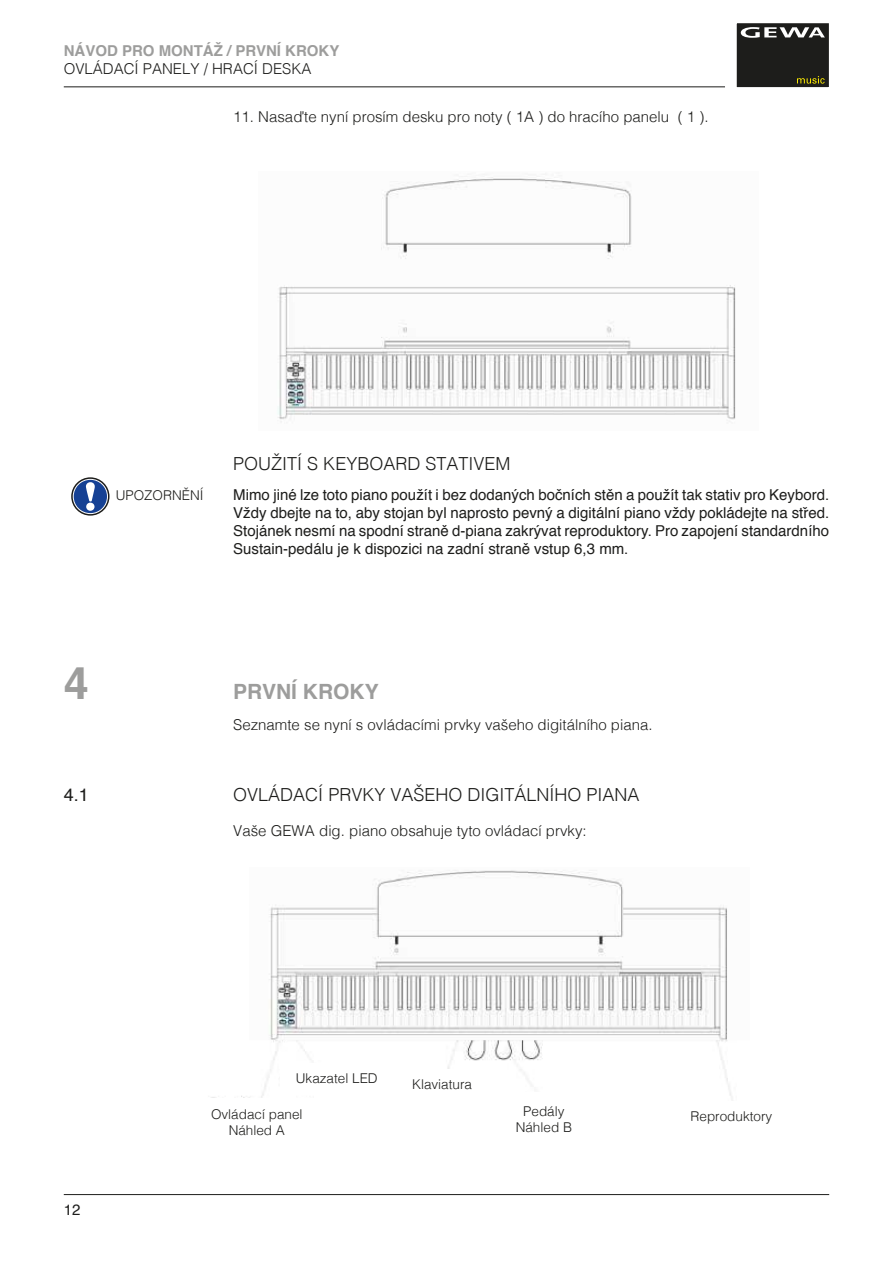
<style>
.page{position:relative;width:893px;height:1263px;background:#fff}
.page>*{position:absolute;margin:0;border:0;box-sizing:border-box;transform-origin:0 0}
.t1{font:700 45px "Helvetica";color:#9d9d9c}
.t2{font:700 21px "Helvetica";color:#9d9d9c}
.t3{font:300 18px "Helvetica";color:#1d1d1b}
.t4{font:18px "Helvetica";color:#1d1d1b}
.t5{font:15px/18px "Helvetica";color:#1d1d1b;text-align:justify}
.t6{font:300 15px "Helvetica";color:#1d1d1b}
.t7{font:700 15px "Helvetica";color:#9d9d9c}
.t8{font:300 13.5px/16.2px "Helvetica";color:#1d1d1b;text-align:center}
</style>
<div class="page">
<hr style="left:64px;top:1194px;width:765px;height:1px;background:#1d1d1b">
<hr style="left:64px;top:86px;width:661px;height:1px;background:#1d1d1b">
<div style="left:736px;top:22px;width:94px;height:66px;background:#1d1d1b"></div>
<div style="left:735px;top:22px;width:95px;height:67px;border:2px solid #fff"></div>
<svg style="left:797px;top:76px;width:28px;height:8px"></svg>
<svg style="left:741px;top:27px;width:84px;height:11px"></svg>
<img style="left:269px;top:870px;width:458px;height:171px">
<img style="left:278px;top:177px;width:458px;height:245px">
<img style="left:211px;top:1041px;width:521px;height:57px">
<div style="left:74px;top:480px;width:33px;height:33px;background:#164194;border-radius:50%"></div>
<div style="left:71px;top:477px;width:38px;height:39px;border:2px solid #1d1d1b;border-radius:50%"></div>
<svg style="left:86px;top:482px;width:9px;height:29px"></svg>
<div style="left:280px;top:1063px;width:114px;height:30px;background:#fff"></div>
<div style="left:487px;top:1093px;width:114px;height:53px;background:#fff"></div>
<div style="left:397px;top:1069px;width:90px;height:29px;background:#fff"></div>
<p class="t7" style="left:64px;top:39px;width:277px">NÁVOD PRO MONTÁŽ / PRVNÍ KROKY</p>
<p class="t6" style="left:64px;top:56px;width:249px">OVLÁDACÍ PANELY / HRACÍ DESKA</p>
<p class="t6" style="left:233px;top:104px;width:477px">11. Nasaďte nyní prosím desku pro noty ( 1A ) do hracího panelu ( 1 ).</p>
<p class="t8" style="left:116px;top:486px;width:89px">UPOZORNĚNÍ</p>
<p class="t3" style="left:233px;top:449px;width:279px">POUŽITÍ S KEYBOARD STATIVEM</p>
<p class="t5" style="left:233px;top:487px;width:597px">Mimo jiné lze toto piano použít i bez dodaných bočních stěn a použít tak stativ pro Keybord.<br>Vždy dbejte na to, aby stojan byl naprosto pevný a digitální piano vždy pokládejte na střed.<br>Stojánek nesmí na spodní straně d-piana zakrývat reproduktory. Pro zapojení standardního Sustain-pedálu je k dispozici na zadní straně vstup 6,3 mm.</p>
<h1 class="t1" style="left:64px;top:647px;width:27px">4</h1>
<h2 class="t2" style="left:233px;top:675px;width:147px">PRVNÍ KROKY</h2>
<p class="t6" style="left:233px;top:712px;width:421px">Seznamte se nyní s ovládacími prvky vašeho digitálního piana.</p>
<p class="t4" style="left:64px;top:781px;width:27px">4.1</p>
<p class="t3" style="left:233px;top:779px;width:408px">OVLÁDACÍ PRVKY VAŠEHO DIGITÁLNÍHO PIANA</p>
<p class="t6" style="left:233px;top:818px;width:355px">Vaše GEWA dig. piano obsahuje tyto ovládací prvky:</p>
<p class="t5" style="left:64px;top:1201px;width:18px">12</p>
<p class="t8" style="left:296px;top:1069px;width:83px">Ukazatel LED</p>
<p class="t8" style="left:211px;top:1105px;width:93px">Ovládací panel<br>Náhled A</p>
<p class="t8" style="left:412px;top:1075px;width:62px">Klaviatura</p>
<p class="t8" style="left:516px;top:1102px;width:58px">Pedály<br>Náhled B</p>
<p class="t8" style="left:690px;top:1107px;width:83px">Reproduktory</p>
</div>
